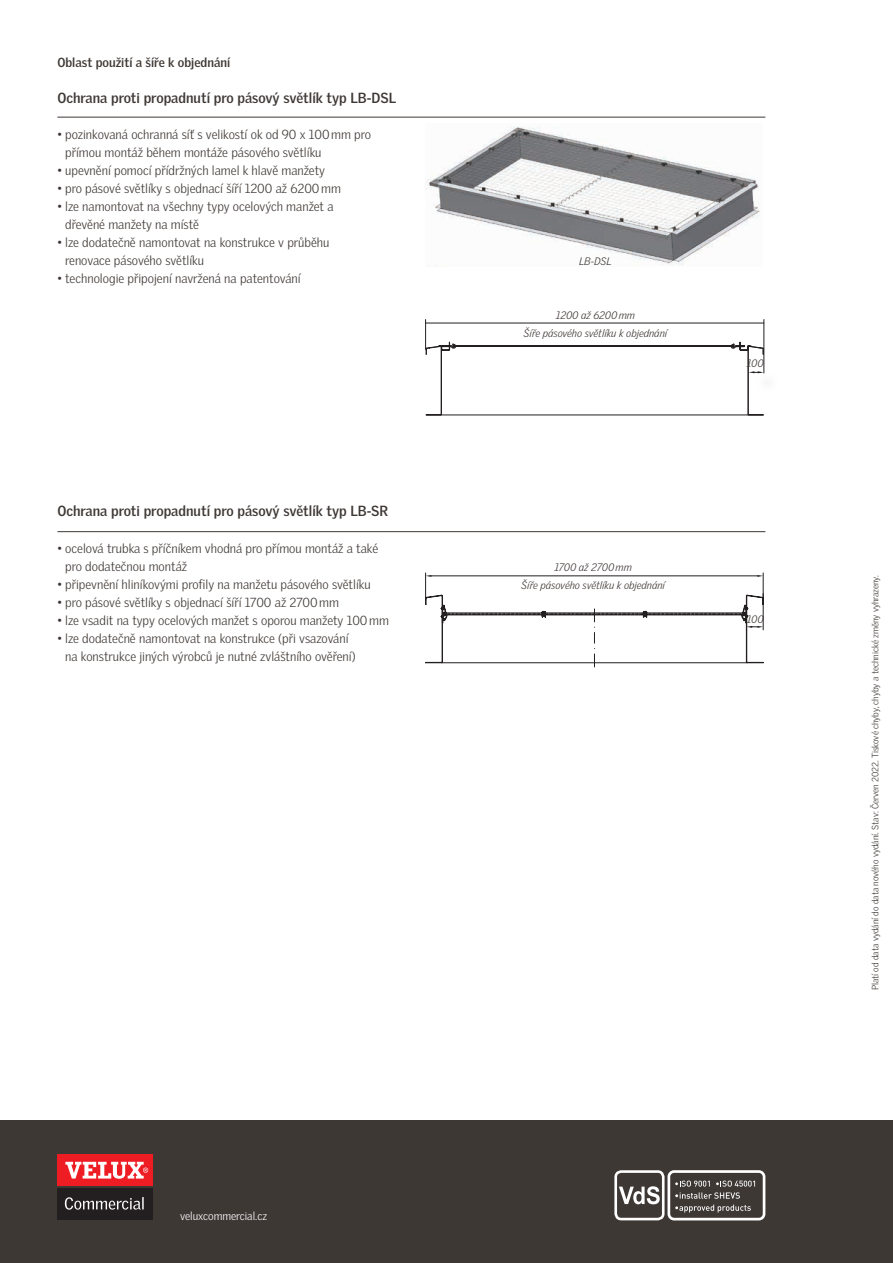
<style>
.page{position:relative;width:893px;height:1263px;background:#fff}
.page>*{position:absolute;margin:0;border:0;box-sizing:border-box;transform-origin:0 0}
.t1{font:700 14.25px "Velux Gothic";color:#3e3835}
.t2{font:300 12.75px/18px "Velux Gothic";color:#3e3835}
.t3{font:700 12.75px "Velux Gothic";color:#3e3835}
.t4{font:300 11.25px "Velux Gothic";color:#fff}
.t5{font:italic 300 10.5px/18px "Velux Gothic";color:#3e3835;text-align:center}
.t6{font:300 9px "Velux Gothic";color:#3e3835}
</style>
<div class="page">
<hr style="left:426px;top:415px;width:337px;height:1px;background:#231f20">
<svg style="left:426px;top:414px;width:16px;height:1px"></svg>
<hr style="left:441px;top:347px;width:1px;height:67px;background:#231f20">
<svg style="left:747px;top:414px;width:16px;height:1px"></svg>
<hr style="left:748px;top:347px;width:1px;height:67px;background:#231f20">
<svg style="left:426px;top:342px;width:337px;height:13px"></svg>
<hr style="left:425px;top:323px;width:339px;height:1px;background:#231f20">
<svg style="left:425px;top:572px;width:339px;height:96px"></svg>
<svg style="left:749px;top:371px;width:14px;height:2px"></svg>
<hr style="left:763px;top:319px;width:1px;height:54px;background:#231f20">
<hr style="left:425px;top:319px;width:1px;height:31px;background:#231f20">
<img style="left:425px;top:127px;width:335px;height:139px">
<hr style="left:57px;top:117px;width:708px;height:1px;background:#3e3835">
<hr style="left:57px;top:531px;width:708px;height:1px;background:#3e3835">
<div style="left:0;top:1120px;width:893px;height:143px;background:#3e3835"></div>
<div style="left:57px;top:1154px;width:96px;height:32px;background:#ee1d23"></div>
<svg style="left:65px;top:1162px;width:83px;height:17px"></svg>
<div style="left:57px;top:1188px;width:96px;height:32px;background:#231f20"></div>
<svg style="left:65px;top:1197px;width:79px;height:12px"></svg>
<div style="left:614px;top:1170px;width:51px;height:50px;border:3px solid #fff;border-radius:6px"></div>
<svg style="left:619px;top:1186px;width:41px;height:18px"></svg>
<svg style="left:675px;top:1180px;width:35px;height:6px"></svg>
<svg style="left:716px;top:1180px;width:39px;height:6px"></svg>
<svg style="left:675px;top:1192px;width:76px;height:20px"></svg>
<div style="left:667px;top:1170px;width:98px;height:50px;border:3px solid #fff;border-radius:5px"></div>
<p class="t3" style="left:57px;top:55px;width:174px">Oblast použití a šíře k objednání</p>
<p class="t1" style="left:57px;top:89px;width:340px">Ochrana proti propadnutí pro pásový světlík typ LB-DSL</p>
<p class="t2" style="left:65px;top:125px;width:307px;text-indent:-8px">• pozinkovaná ochranná síť s velikostí ok od 90 x 100 mm pro přímou montáž během montáže pásového světlíku</p>
<p class="t2" style="left:57px;top:161px;width:269px">• upevnění pomocí přídržných lamel k hlavě manžety</p>
<p class="t2" style="left:57px;top:179px;width:285px">• pro pásové světlíky s objednací šíří 1200 až 6200 mm</p>
<p class="t2" style="left:65px;top:197px;width:270px;text-indent:-8px">• lze namontovat na všechny typy ocelových manžet a dřevěné manžety na místě</p>
<p class="t2" style="left:65px;top:233px;width:266px;text-indent:-8px">• lze dodatečně namontovat na konstrukce v průběhu renovace pásového světlíku</p>
<p class="t2" style="left:57px;top:269px;width:245px">• technologie připojení navržená na patentování</p>
<p class="t1" style="left:57px;top:502px;width:332px">Ochrana proti propadnutí pro pásový světlík typ LB-SR</p>
<p class="t2" style="left:65px;top:539px;width:314px;text-indent:-8px">• ocelová trubka s příčníkem vhodná pro přímou montáž a také pro dodatečnou montáž</p>
<p class="t2" style="left:57px;top:575px;width:315px">• připevnění hliníkovými profily na manžetu pásového světlíku</p>
<p class="t2" style="left:57px;top:593px;width:283px">• pro pásové světlíky s objednací šíří 1700 až 2700 mm</p>
<p class="t2" style="left:57px;top:611px;width:333px">• lze vsadit na typy ocelových manžet s oporou manžety 100 mm</p>
<p class="t2" style="left:65px;top:629px;width:292px;text-indent:-8px">• lze dodatečně namontovat na konstrukce (při vsazování na konstrukce jiných výrobců je nutné zvláštního ověření)</p>
<p class="t4" style="left:180px;top:1210px;width:89px">veluxcommercial.cz</p>
<p class="t5" style="left:579px;top:252px;width:34px">LB-DSL</p>
<p class="t5" style="left:523px;top:306px;width:145px">1200 až 6200 mm<br>Šíře pásového světlíku k objednání</p>
<p class="t5" style="left:747px;top:354px;width:18px">100</p>
<p class="t5" style="left:521px;top:558px;width:145px">1700 až 2700 mm<br>Šíře pásového světlíku k objednání</p>
<p class="t5" style="left:747px;top:610px;width:18px">100</p>
<p class="t6" style="left:870px;top:990px;width:417px;rotate:-90deg">Platí od data vydání do data nového vydání. Stav: Červen 2022. Tiskové chyby, chyby a technické změny vyhrazeny.</p>
</div>
